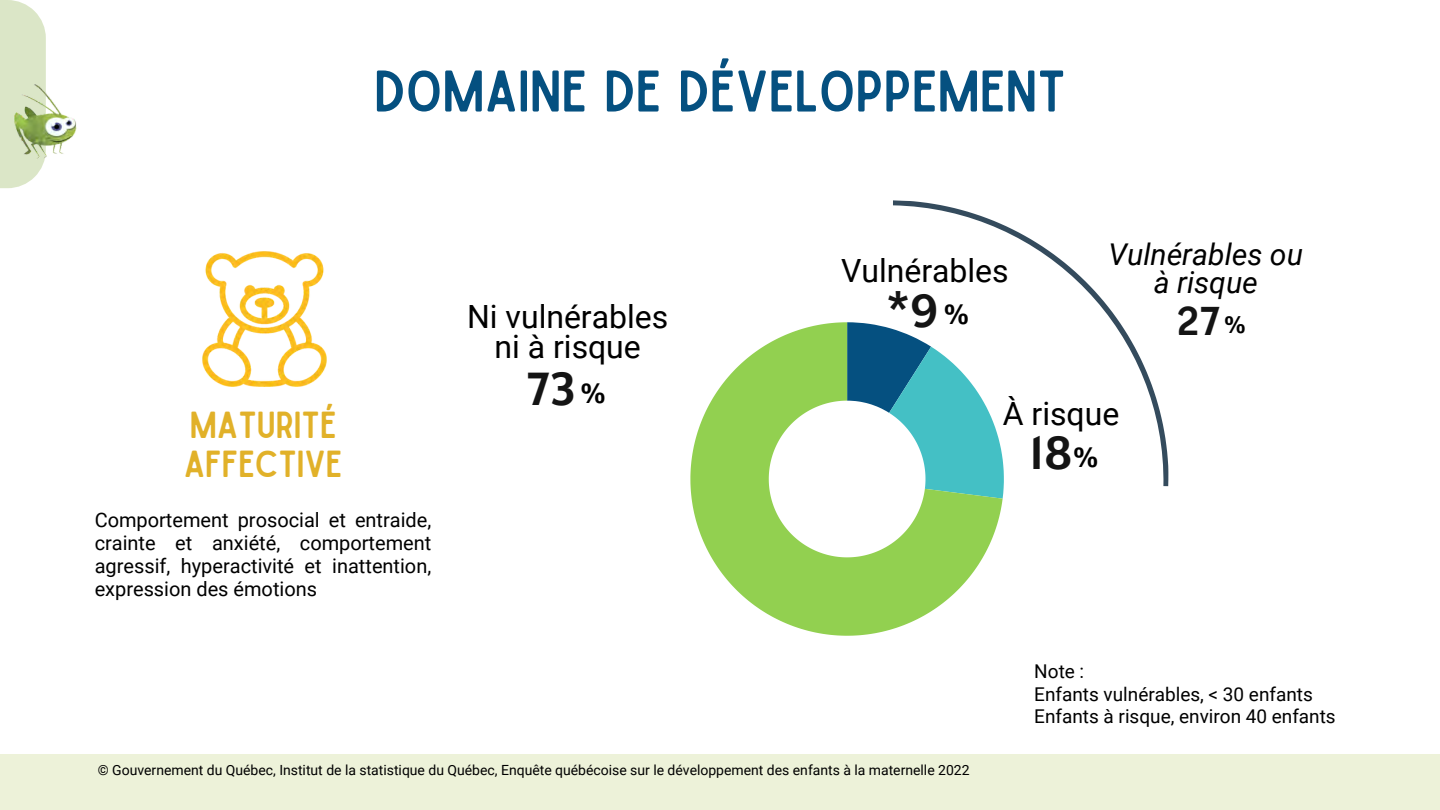
<style>
.page{position:relative;width:1440px;height:810px;background:#fff}
.page>*{position:absolute;margin:0;border:0;box-sizing:border-box;transform-origin:0 0}
.t1{font:56px "Sailors";color:#055080}
.t2{font:46px "Alatsi";color:#141414}
.t3{font:40px "Alatsi";color:#141414}
.t4{font:36px/39px "Sailors";color:#e1b129}
.t5{font:32px/30px "Roboto";color:#000;text-align:center}
.t6{font:italic 30px/28.5px "Roboto";color:#000;text-align:center}
.t7{font:28px "Alatsi";color:#000}
.t8{font:24px "Alatsi";color:#000}
.t9{font:20px/23.2px "Roboto";color:#000;text-align:justify}
.t10{font:19px/22.5px "Roboto";color:#000}
.t11{font:14px "Roboto";color:#000}
</style>
<div class="page">
<svg style="left:893px;top:200px;width:276px;height:286px"></svg>
<svg style="left:690px;top:322px;width:313px;height:314px"></svg>
<div style="left:0;top:754px;width:1440px;height:56px;background:#edf2d9"></div>
<svg style="left:0;top:0;width:46px;height:188px;background:#dfe9ce"></svg>
<img style="left:0;top:82px;width:77px;height:95px">
<img style="left:202px;top:252px;width:125px;height:135px">
<h4 class="t1" style="left:374px;top:70px;width:693px">DOMAINE DE DÉVELOPPEMENT</h4>
<p class="t4" style="left:184px;top:407px;width:160px">MATURITÉ<br>AFFECTIVE</p>
<p class="t5" style="left:467px;top:302px;width:203px">Ni vulnérables ni à risque</p>
<p class="t2" style="left:526px;top:359px;width:51px">73</p>
<p class="t7" style="left:580px;top:375px;width:27px">%</p>
<p class="t5" style="left:841px;top:256px;width:169px">Vulnérables</p>
<h1 class="t2" style="left:887px;top:281px;width:53px">*9</h1>
<p class="t7" style="left:944px;top:296px;width:27px">%</p>
<h4 class="t6" style="left:1109px;top:240px;width:196px">Vulnérables ou à risque</h4>
<p class="t3" style="left:1177px;top:295px;width:45px">27</p>
<p class="t8" style="left:1224px;top:309px;width:23px">%</p>
<h4 class="t5" style="left:1003px;top:399px;width:118px">À risque</h4>
<h3 class="t2" style="left:1030px;top:423px;width:44px">18</h3>
<h5 class="t7" style="left:1073px;top:439px;width:27px">%</h5>
<p class="t9" style="left:95px;top:508px;width:338px">Comportement prosocial et entraide, crainte et anxiété, comportement agressif, hyperactivité et inattention, expression des émotions</p>
<h4 class="t11" style="left:98px;top:762px;width:873px">© Gouvernement du Québec, Institut de la statistique du Québec, Enquête québécoise sur le développement des enfants à la maternelle 2022</h4>
<p class="t10" style="left:1034px;top:660px;width:303px">Note :<br>Enfants vulnérables, &lt; 30 enfants<br>Enfants à risque, environ 40 enfants</p>
</div>
